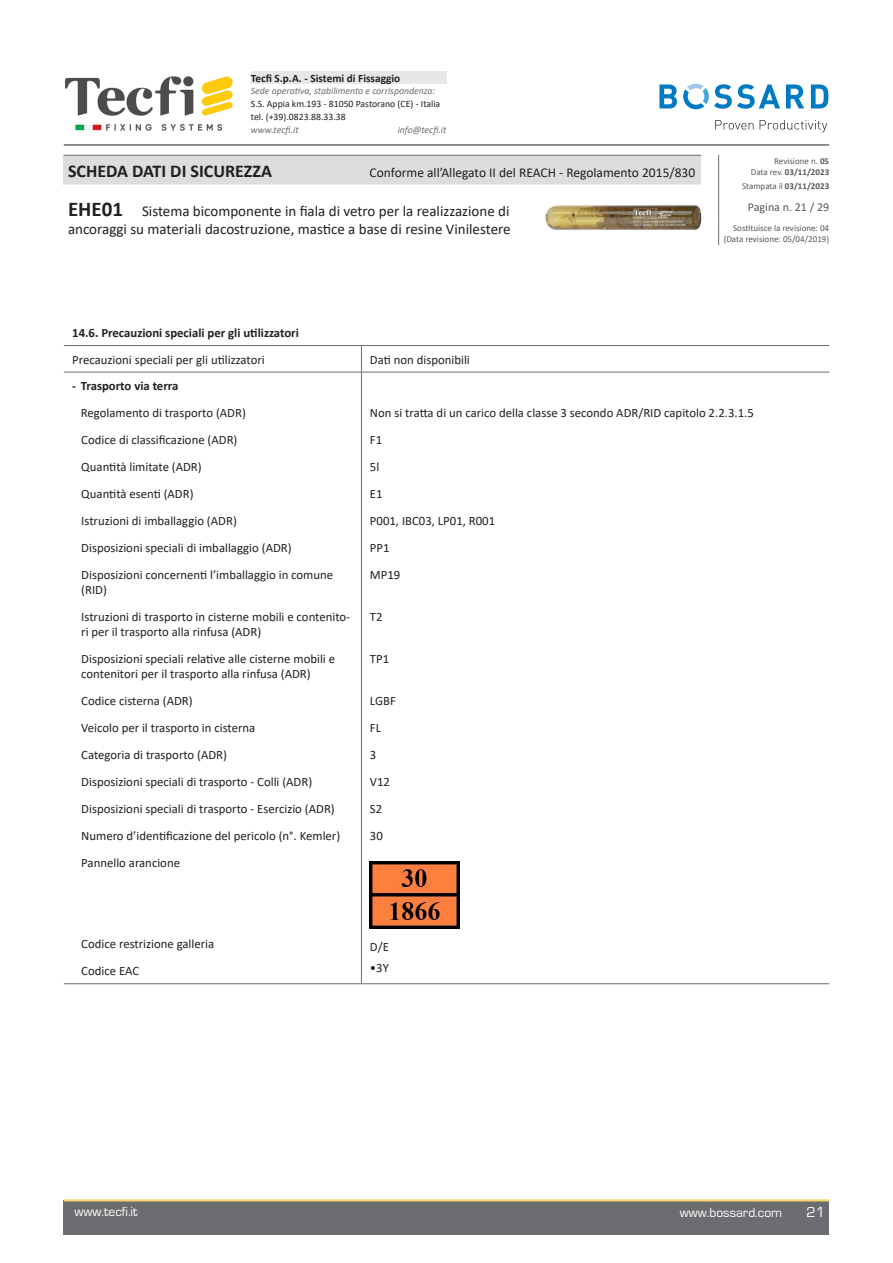
<style>
.page{position:relative;width:893px;height:1263px;background:#fff}
.page>*{position:absolute;margin:0;border:0;box-sizing:border-box;transform-origin:0 0}
.t1{font:700 18px "Calibri";color:#231f20}
.t2{font:15px/18px "Calibri";color:#231f20}
.t3{font:15px "Eurostile";color:#fff}
.t4{font:13.5px "Calibri";color:#231f20}
.t5{font:13.5px "Eurostile";color:#fff}
.t6{font:12.75px/27px "Calibri";color:#231f20}
.t7{font:700 12.75px "Calibri";color:#231f20}
.t8{font:12px "Calibri";color:#57585a}
.t9{font:700 11.25px "Calibri";color:#231f20}
.t10{font:italic 9.75px "Calibri";color:#6c6d70}
.t11{font:9.75px/12.8px "Calibri";color:#231f20}
.t12{font:9px/10.8px "Calibri";color:#57585a;text-align:right}
.s1{font-weight:700;font-size:21px}
.s2{font-weight:700}
</style>
<div class="page">
<div style="left:64px;top:1200px;width:765px;height:34px;background:#6c6d70"></div>
<hr style="left:64px;top:1199px;width:765px;height:2px;background:#fed772">
<div style="left:64px;top:155px;width:637px;height:30px;background:#dcdddf"></div>
<hr style="left:64px;top:155px;width:637px;height:1px;background:#6c6d70">
<svg style="left:718px;top:155px;width:2px;height:90px"></svg>
<hr style="left:64px;top:145px;width:765px;height:1px;background:#231f20">
<svg style="left:715px;top:120px;width:38px;height:10px"></svg>
<svg style="left:760px;top:120px;width:67px;height:12px"></svg>
<svg style="left:659px;top:84px;width:18px;height:24px"></svg>
<svg style="left:786px;top:84px;width:18px;height:24px"></svg>
<svg style="left:811px;top:84px;width:18px;height:24px"></svg>
<svg style="left:683px;top:83px;width:97px;height:27px"></svg>
<img style="left:545px;top:205px;width:156px;height:25px">
<img style="left:64px;top:76px;width:169px;height:55px">
<div style="left:251px;top:72px;width:195px;height:12px;background:#e6e7e9"></div>
<hr style="left:64px;top:345px;width:297px;height:1px;background:#6c6d70">
<hr style="left:361px;top:345px;width:468px;height:1px;background:#6c6d70">
<svg style="left:361px;top:346px;width:1px;height:26px"></svg>
<hr style="left:64px;top:372px;width:297px;height:1px;background:#6c6d70">
<hr style="left:361px;top:372px;width:468px;height:1px;background:#6c6d70">
<hr style="left:361px;top:372px;width:1px;height:611px;background:#6c6d70">
<hr style="left:64px;top:983px;width:297px;height:1px;background:#6c6d70">
<hr style="left:361px;top:983px;width:468px;height:1px;background:#6c6d70">
<img style="left:370px;top:861px;width:90px;height:68px">
<p class="t9" style="left:251px;top:70px;width:151px">Tecfi S.p.A. - Sistemi di Fissaggio</p>
<p class="t10" style="left:251px;top:84px;width:186px">Sede operativa, stabilimento e corrispondenza:</p>
<p class="t11" style="left:251px;top:97px;width:191px">S.S. Appia km.193 - 81050 Pastorano (CE) - Italia tel. (+39).0823.88.33.38</p>
<p class="t10" style="left:251px;top:123px;width:49px">www.tecfi.it</p>
<p class="t10" style="left:398px;top:123px;width:50px">info@tecfi.it</p>
<h1 class="t1" style="left:68px;top:158px;width:205px">SCHEDA DATI DI SICUREZZA</h1>
<p class="t4" style="left:370px;top:163px;width:327px">Conforme all’Allegato II del REACH - Regolamento 2015/830</p>
<p class="t2" style="left:68px;top:202px;width:444px"><span class="s1">EHE01</span> Sistema bicomponente in fiala di vetro per la realizzazione di ancoraggi su materiali dacostruzione, mastice a base di resine Vinilestere</p>
<p class="t12" style="left:751px;top:155px;width:80px">Revisione n. <span class="s2">05<br></span>Data rev. <span class="s2">03/11/2023</span></p>
<p class="t12" style="left:742px;top:181px;width:89px">Stampata il <span class="s2">03/11/2023</span></p>
<p class="t8" style="left:748px;top:199px;width:83px">Pagina n. 21 / 29</p>
<p class="t12" style="left:724px;top:223px;width:107px">Sostituisce la revisione: 04 (Data revisione: 05/04/2019)</p>
<p class="t7" style="left:72px;top:324px;width:228px">14.6. Precauzioni speciali per gli utilizzatori</p>
<p class="t6" style="left:72px;top:345px;width:194px">Precauzioni speciali per gli utilizzatori</p>
<p class="t6" style="left:370px;top:345px;width:101px">Dati non disponibili</p>
<p class="t7" style="left:72px;top:377px;width:108px">- Trasporto via terra</p>
<p class="t6" style="left:81px;top:399px;width:254px">Regolamento di trasporto (ADR)<br>Codice di classificazione (ADR)<br>Quantità limitate (ADR)<br>Quantità esenti (ADR)<br>Istruzioni di imballaggio (ADR)<br>Disposizioni speciali di imballaggio (ADR)<br>Disposizioni concernenti l’imballaggio in comune</p>
<p class="t6" style="left:81px;top:576px;width:270px">(RID)<br>Istruzioni di trasporto in cisterne mobili e contenito-</p>
<p class="t6" style="left:81px;top:618px;width:255px">ri per il trasporto alla rinfusa (ADR)<br>Disposizioni speciali relative alle cisterne mobili e</p>
<p class="t6" style="left:81px;top:660px;width:260px">contenitori per il trasporto alla rinfusa (ADR)<br>Codice cisterna (ADR)<br>Veicolo per il trasporto in cisterna<br>Categoria di trasporto (ADR)<br>Disposizioni speciali di trasporto - Colli (ADR)<br>Disposizioni speciali di trasporto - Esercizio (ADR)<br>Numero d’identificazione del pericolo (n°. Kemler)<br>Pannello arancione</p>
<p class="t6" style="left:370px;top:399px;width:385px">Non si tratta di un carico della classe 3 secondo ADR/RID capitolo 2.2.3.1.5<br>F1<br>5l<br>E1<br>P001, IBC03, LP01, R001<br>PP1<br>MP19</p>
<p class="t6" style="left:370px;top:603px;width:14px">T2</p>
<p class="t6" style="left:370px;top:645px;width:21px">TP1</p>
<p class="t6" style="left:370px;top:687px;width:27px">LGBF<br>FL<br>3<br>V12<br>S2<br>30</p>
<p class="t6" style="left:81px;top:930px;width:135px">Codice restrizione galleria<br>Codice EAC</p>
<p class="t5" style="left:74px;top:1204px;width:65px">www.tecfi.it</p>
<p class="t6" style="left:370px;top:933px;width:20px">D/E</p>
<p class="t6" style="left:370px;top:954px;width:21px">•3Y</p>
<p class="t5" style="left:680px;top:1205px;width:104px">www.bossard.com</p>
<p class="t3" style="left:806px;top:1203px;width:20px">21</p>
</div>
